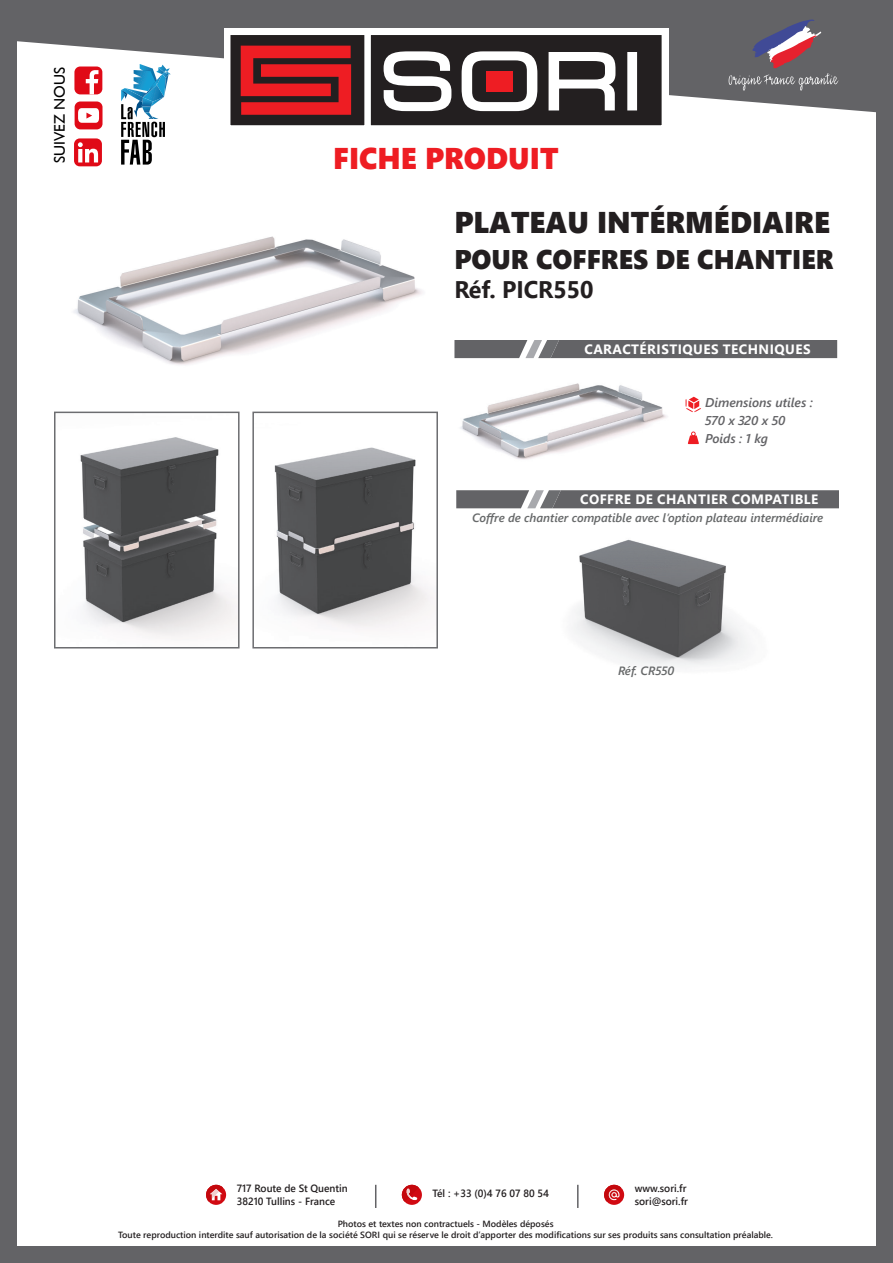
<style>
.page{position:relative;width:893px;height:1263px;background:#fff}
.page>*{position:absolute;margin:0;border:0;box-sizing:border-box;transform-origin:0 0}
.t1{font:30px "Segoe UI Black";color:#231f20}
.t2{font:30px "Segoe UI Black";color:#ee1d23}
.t3{font:27px "Segoe UI Black";color:#231f20}
.t4{font:700 24px "Segoe UI";color:#231f20}
.t5{font:15.45px "Gill Sans";color:#000}
.t6{font:700 13.5px "Segoe UI";letter-spacing:.035em;color:#fff}
.t7{font:italic 600 12.75px/18px "Segoe UI";color:#636366}
.t8{font:italic 600 12px "Segoe UI";color:#67696a}
.t9{font:600 10.5px/12.6px "Segoe UI";color:#231f20}
.t10{font:600 9px/11.6px "Segoe UI";color:#231f20;text-align:center}
</style>
<div class="page">
<svg style="left:17px;top:0;width:859px;height:114px;fill:#636366"></svg>
<div style="left:224px;top:28px;width:445px;height:104px;background:#fff"></div>
<div style="left:229px;top:34px;width:137px;height:93px;background:#231f20"></div>
<div style="left:228px;top:32px;width:139px;height:96px;border:3px solid #fff"></div>
<div style="left:369px;top:34px;width:294px;height:93px;background:#231f20"></div>
<div style="left:368px;top:32px;width:296px;height:96px;border:3px solid #fff"></div>
<svg style="left:383px;top:51px;width:69px;height:61px"></svg>
<svg style="left:461px;top:51px;width:77px;height:61px"></svg>
<svg style="left:548px;top:52px;width:68px;height:59px"></svg>
<div style="left:627px;top:52px;width:10px;height:58px;background:#fff;border:3px solid #fff"></div>
<div style="left:486px;top:71px;width:26px;height:21px;background:#ee1d23"></div>
<svg style="left:241px;top:46px;width:110px;height:69px"></svg>
<svg style="left:729px;top:20px;width:109px;height:71px;background:#766b74"></svg>
<svg style="left:121px;top:64px;width:50px;height:101px"></svg>
<div style="left:75px;top:101px;width:28px;height:28px;background:#e00a17;border-radius:6px"></div>
<svg style="left:78px;top:108px;width:21px;height:15px"></svg>
<div style="left:74px;top:67px;width:28px;height:27px;background:#e00a17;border-radius:6px"></div>
<svg style="left:86px;top:70px;width:12px;height:24px"></svg>
<div style="left:74px;top:138px;width:28px;height:28px;background:#e00a17;border-radius:6px"></div>
<svg style="left:78px;top:142px;width:20px;height:20px"></svg>
<div style="left:0;top:0;width:17px;height:1263px;background:#636366"></div>
<div style="left:876px;top:0;width:17px;height:1263px;background:#636366"></div>
<div style="left:2px;top:1246px;width:891px;height:17px;background:#636366"></div>
<img style="left:572px;top:539px;width:177px;height:128px">
<img style="left:455px;top:358px;width:225px;height:102px">
<img style="left:73px;top:236px;width:350px;height:129px">
<div style="left:206px;top:1185px;width:20px;height:20px;background:#d10a12;border-radius:50%"></div>
<svg style="left:206px;top:1185px;width:17px;height:17px"></svg>
<svg style="left:402px;top:1185px;width:20px;height:20px"></svg>
<svg style="left:402px;top:1185px;width:17px;height:17px"></svg>
<div style="left:604px;top:1185px;width:20px;height:20px;background:#d10a12;border-radius:50%"></div>
<svg style="left:604px;top:1185px;width:17px;height:17px"></svg>
<svg style="left:375px;top:1185px;width:1px;height:23px"></svg>
<hr style="left:577px;top:1185px;width:2px;height:23px;background:#636366">
<svg style="left:454px;top:340px;width:383px;height:18px;background:#69696c"></svg>
<svg style="left:456px;top:490px;width:383px;height:18px;background:#6b6b6e"></svg>
<svg style="left:688px;top:431px;width:11px;height:13px"></svg>
<svg style="left:685px;top:397px;width:16px;height:15px"></svg>
<img style="left:80px;top:437px;width:157px;height:200px">
<div style="left:54px;top:412px;width:186px;height:236px;border:2px solid #6c6d70"></div>
<img style="left:274px;top:447px;width:160px;height:182px">
<div style="left:252px;top:412px;width:186px;height:236px;border:2px solid #6c6d70"></div>
<h3 class="t5" style="left:51px;top:163px;width:97px;rotate:-90deg">SUIVEZ NOUS</h3>
<h1 class="t2" style="left:333px;top:136px;width:227px">FICHE PRODUIT</h1>
<h1 class="t1" style="left:454px;top:201px;width:377px">PLATEAU INTÉRMÉDIAIRE</h1>
<h2 class="t3" style="left:454px;top:240px;width:381px">POUR COFFRES DE CHANTIER</h2>
<h3 class="t4" style="left:454px;top:267px;width:141px">Réf. PICR550</h3>
<h3 class="t6" style="left:584px;top:336px;width:228px">CARACTÉRISTIQUES TECHNIQUES</h3>
<h3 class="t7" style="left:705px;top:391px;width:109px">Dimensions utiles :<br>570 x 320 x 50<br>Poids : 1 kg</h3>
<h3 class="t6" style="left:580px;top:486px;width:240px">COFFRE DE CHANTIER COMPATIBLE</h3>
<h3 class="t8" style="left:472px;top:507px;width:353px">Coffre de chantier compatible avec l’option plateau intermédiaire</h3>
<h3 class="t8" style="left:618px;top:660px;width:58px">Réf. CR550</h3>
<p class="t9" style="left:237px;top:1181px;width:113px">717 Route de St Quentin<br>38210 Tullins - France</p>
<p class="t9" style="left:635px;top:1181px;width:55px">www.sori.fr sori@sori.fr</p>
<p class="t9" style="left:433px;top:1186px;width:118px">Tél : +33 (0)4 76 07 80 54</p>
<p class="t10" style="left:118px;top:1217px;width:656px">Photos et textes non contractuels - Modèles déposés<br>Toute reproduction interdite sauf autorisation de la société SORI qui se réserve le droit d’apporter des modifications sur ses produits sans consultation préalable.</p>
</div>
